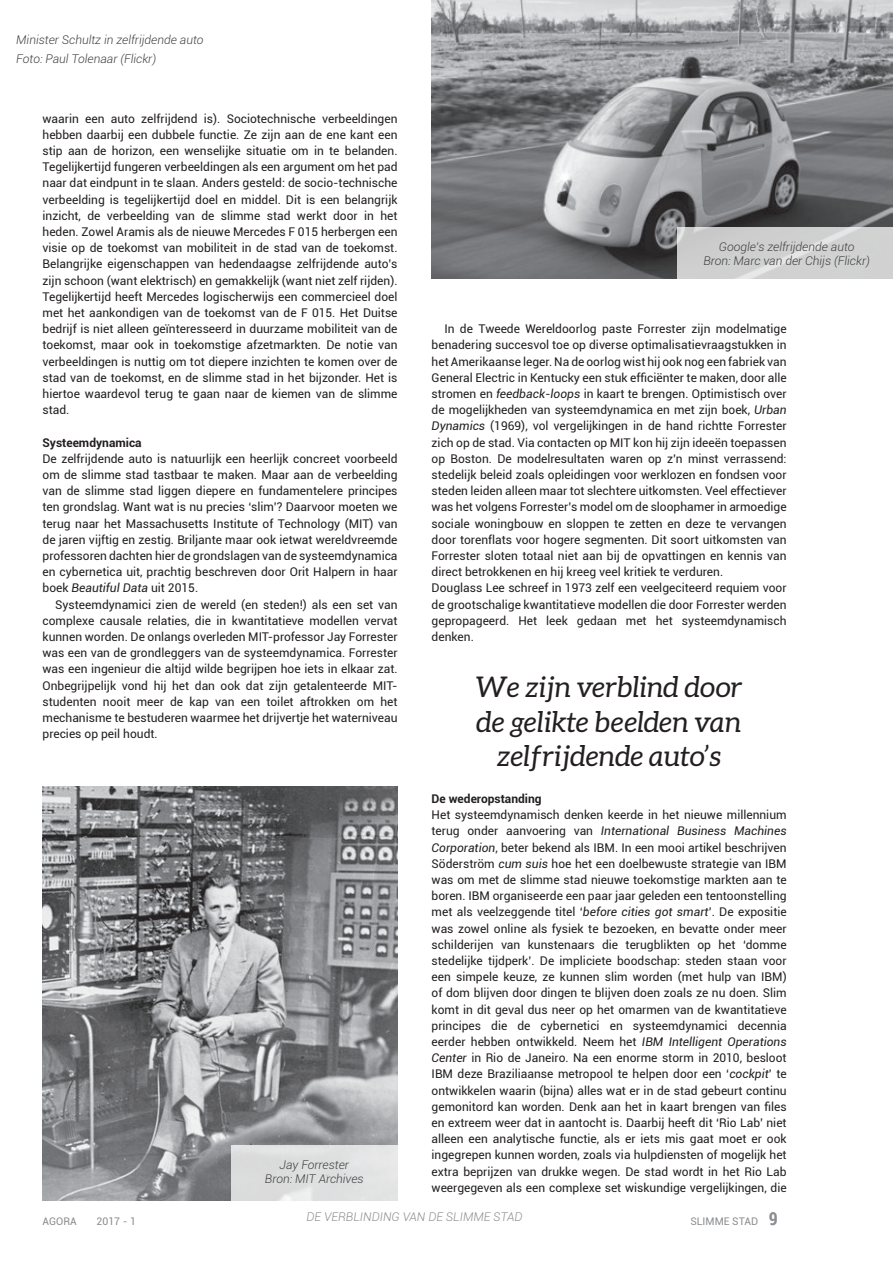
<style>
.page{position:relative;width:893px;height:1263px;background:#fff}
.page>*{position:absolute;margin:0;border:0;box-sizing:border-box;transform-origin:0 0}
.t1{font:italic 28.5px/34.2px "Aleo";color:#231f20;text-align:center}
.Body_article__DEZE_V{font:12px/16.2px "Roboto";color:#231f20;text-align:justify}
.t2{font:italic 300 12px "Roboto";color:#3e3e3f}
.Body_article__DEZE_V-2{font:700 12px "Roboto";color:#231f20}
.t3{font:italic 300 12px "Roboto";color:#8a8c8f}
.t4{font:10.5px "Roboto";color:#8a8c8f}
.s1{font-style:italic}
.s2{font-family:"Roboto Condensed";font-weight:700;font-size:18px}
</style>
<div class="page">
<img style="left:432px;top:0;width:461px;height:279px">
<img style="left:43px;top:787px;width:355px;height:414px">
<svg style="left:677px;top:227px;width:216px;height:52px;background:#d0d0d1"></svg>
<div style="left:231px;top:1145px;width:167px;height:56px;background:#dfdfe0"></div>
<p class="t2" style="left:16px;top:31px;width:189px">Minister Schultz in zelfrijdende auto</p>
<p class="t2" style="left:16px;top:50px;width:141px">Foto: Paul Tolenaar (Flickr)</p>
<p class="Body_article__DEZE_V" style="left:43px;top:110px;width:357px">waarin een auto zelfrijdend is). Sociotechnische verbeeldingen hebben daarbij een dubbele functie. Ze zijn aan de ene kant een stip aan de horizon, een wenselijke situatie om in te belanden.<br>Tegelijkertijd fungeren verbeeldingen als een argument om het pad naar dat eindpunt in te slaan. Anders gesteld: de socio-technische verbeelding is tegelijkertijd doel en middel. Dit is een belangrijk inzicht, de verbeelding van de slimme stad werkt door in het heden. Zowel Aramis als de nieuwe Mercedes F 015 herbergen een visie op de toekomst van mobiliteit in de stad van de toekomst.<br>Belangrijke eigenschappen van hedendaagse zelfrijdende auto’s zijn schoon (want elektrisch) en gemakkelijk (want niet zelf rijden).<br>Tegelijkertijd heeft Mercedes logischerwijs een commercieel doel met het aankondigen van de toekomst van de F 015. Het Duitse bedrijf is niet alleen geïnteresseerd in duurzame mobiliteit van de toekomst, maar ook in toekomstige afzetmarkten. De notie van verbeeldingen is nuttig om tot diepere inzichten te komen over de stad van de toekomst, en de slimme stad in het bijzonder. Het is hiertoe waardevol terug te gaan naar de kiemen van de slimme stad.</p>
<p class="Body_article__DEZE_V-2" style="left:43px;top:434px;width:101px">Systeemdynamica</p>
<p class="Body_article__DEZE_V" style="left:43px;top:450px;width:357px">De zelfrijdende auto is natuurlijk een heerlijk concreet voorbeeld om de slimme stad tastbaar te maken. Maar aan de verbeelding van de slimme stad liggen diepere en fundamentelere principes ten grondslag. Want wat is nu precies ‘slim’? Daarvoor moeten we terug naar het Massachusetts Institute of Technology (MIT) van de jaren vijftig en zestig. Briljante maar ook ietwat wereldvreemde professoren dachten hier de grondslagen van de systeemdynamica en cybernetica uit, prachtig beschreven door Orit Halpern in haar boek <span class="s1">Beautiful Data</span> uit 2015.</p>
<p class="Body_article__DEZE_V" style="left:43px;top:596px;width:357px;text-indent:13px">Systeemdynamici zien de wereld (en steden!) als een set van complexe causale relaties, die in kwantitatieve modellen vervat kunnen worden. De onlangs overleden MIT-professor Jay Forrester was een van de grondleggers van de systeemdynamica. Forrester was een ingenieur die altijd wilde begrijpen hoe iets in elkaar zat.<br>Onbegrijpelijk vond hij het dan ook dat zijn getalenteerde MIT&shy;studenten nooit meer de kap van een toilet aftrokken om het mechanisme te bestuderen waarmee het drijvertje het waterniveau precies op peil houdt.</p>
<p class="t2" style="left:280px;top:1156px;width:71px">Jay Forrester</p>
<p class="t2" style="left:265px;top:1171px;width:100px">Bron: MIT Archives</p>
<p class="t2" style="left:719px;top:238px;width:137px">Google’s zelfrijdende auto</p>
<p class="t2" style="left:703px;top:253px;width:168px">Bron: Marc van der Chijs (Flickr)</p>
<p class="Body_article__DEZE_V" style="left:432px;top:320px;width:357px;text-indent:13px">In de Tweede Wereldoorlog paste Forrester zijn modelmatige benadering succesvol toe op diverse optimalisatievraagstukken in het Amerikaanse leger. Na de oorlog wist hij ook nog een fabriek van General Electric in Kentucky een stuk efficiënter te maken, door alle stromen en <span class="s1">feedback-loops</span> in kaart te brengen. Optimistisch over de mogelijkheden van systeemdynamica en met zijn boek, <span class="s1">Urban Dynamics</span> (1969), vol vergelijkingen in de hand richtte Forrester zich op de stad. Via contacten op MIT kon hij zijn ideeën toepassen op Boston. De modelresultaten waren op z’n minst verrassend: stedelijk beleid zoals opleidingen voor werklozen en fondsen voor steden leiden alleen maar tot slechtere uitkomsten. Veel effectiever was het volgens Forrester’s model om de sloophamer in armoedige sociale woningbouw en sloppen te zetten en deze te vervangen door torenflats voor hogere segmenten. Dit soort uitkomsten van Forrester sloten totaal niet aan bij de opvattingen en kennis van direct betrokkenen en hij kreeg veel kritiek te verduren.</p>
<p class="Body_article__DEZE_V" style="left:432px;top:579px;width:357px">Douglass Lee schreef in 1973 zelf een veelgeciteerd requiem voor de grootschalige kwantitatieve modellen die door Forrester werden gepropageerd. Het leek gedaan met het systeemdynamisch denken.</p>
<p class="t1" style="left:476px;top:670px;width:267px">We zijn verblind door de gelikte beelden van zelfrijdende auto’s</p>
<p class="Body_article__DEZE_V-2" style="left:432px;top:790px;width:112px">De wederopstanding</p>
<p class="Body_article__DEZE_V" style="left:432px;top:806px;width:357px">Het systeemdynamisch denken keerde in het nieuwe millennium terug onder aanvoering van <span class="s1">International Business Machines Corporation</span>, beter bekend als IBM. In een mooi artikel beschrijven Söderström <span class="s1">cum suis</span> hoe het een doelbewuste strategie van IBM was om met de slimme stad nieuwe toekomstige markten aan te boren. IBM organiseerde een paar jaar geleden een tentoonstelling met als veelzeggende titel ‘<span class="s1">before cities got smart</span>’. De expositie was zowel online als fysiek te bezoeken, en bevatte onder meer schilderijen van kunstenaars die terugblikten op het ‘domme stedelijke tijdperk’. De impliciete boodschap: steden staan voor een simpele keuze, ze kunnen slim worden (met hulp van IBM) of dom blijven door dingen te blijven doen zoals ze nu doen. Slim komt in dit geval dus neer op het omarmen van de kwantitatieve principes die de cybernetici en systeemdynamici decennia eerder hebben ontwikkeld. Neem het <span class="s1">IBM Intelligent Operations Center</span> in Rio de Janeiro. Na een enorme storm in 2010, besloot IBM deze Braziliaanse metropool te helpen door een ‘<span class="s1">cockpit</span>’ te ontwikkelen waarin (bijna) alles wat er in de stad gebeurt continu gemonitord kan worden. Denk aan het in kaart brengen van files en extreem weer dat in aantocht is. Daarbij heeft dit ‘Rio Lab’ niet alleen een analytische functie, als er iets mis gaat moet er ook ingegrepen kunnen worden, zoals via hulpdiensten of mogelijk het extra beprijzen van drukke wegen. De stad wordt in het Rio Lab weergegeven als een complexe set wiskundige vergelijkingen, die</p>
<p class="t3" style="left:307px;top:1208px;width:218px">DE VERBLINDING VAN DE SLIMME STAD</p>
<p class="t4" style="left:43px;top:1214px;width:36px">AGORA</p>
<p class="t4" style="left:97px;top:1214px;width:41px">2017 - 1</p>
<p class="t4" style="left:690px;top:1214px;width:89px">SLIMME STAD <span class="s2">9</span></p>
</div>
